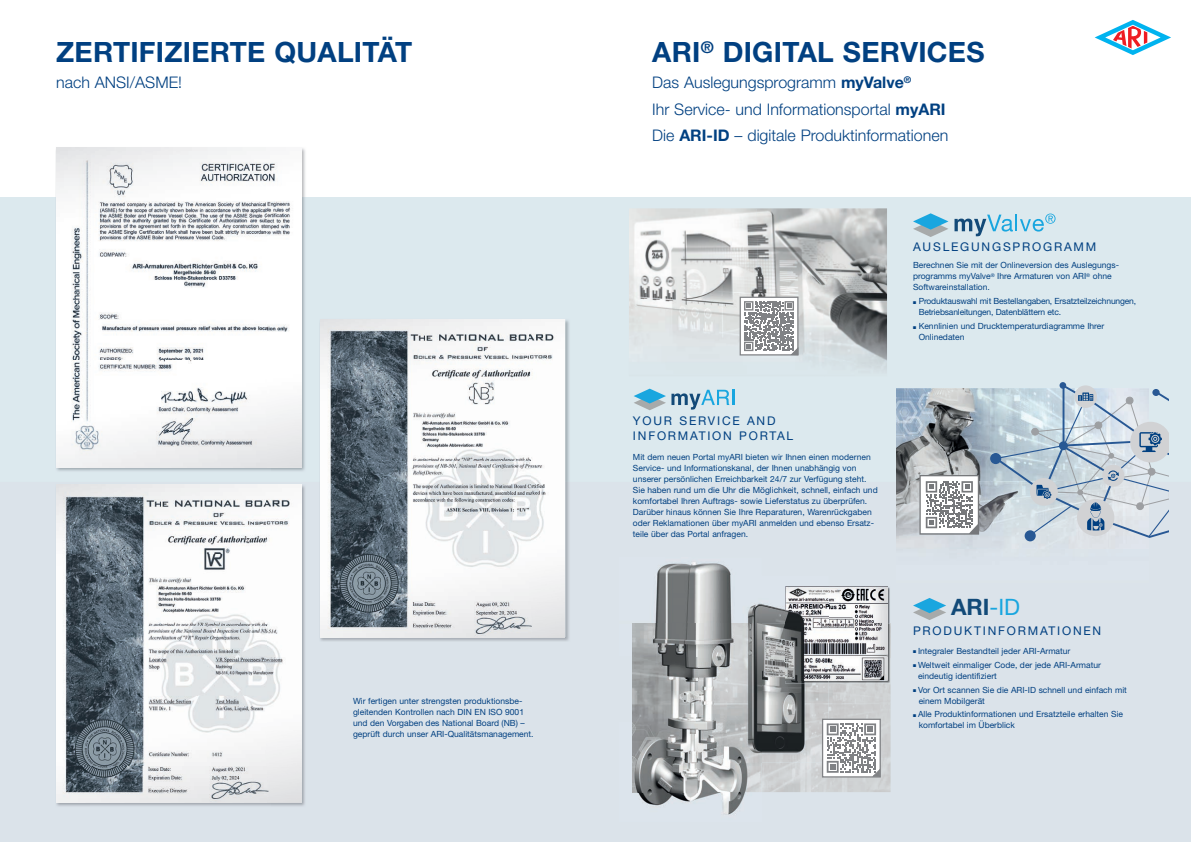
<style>
.page{position:relative;width:1191px;height:842px;background:#fff}
.page>*{position:absolute;margin:0;border:0;box-sizing:border-box;transform-origin:0 0}
.t1{font:700 28px "Helvetica Neue LT Pro";letter-spacing:.01em;color:#014081}
.t2{font:700 22.6px "Helvetica Neue LT Pro";color:#124a78}
.t3{font:300 16px/26.3px "Helvetica Neue LT Pro";color:#014081}
.t4{font:12px/14.4px "Helvetica Neue LT Pro";letter-spacing:.15em;color:#014081}
.t5{font:8.5px/11px "Helvetica Neue LT Pro";color:#014081}
.t6{font:8.5px/11px "Helvetica Neue LT Pro";letter-spacing:-.02em;color:#014081}
.s1{font-weight:700}
.s2{font-weight:400;color:#19a6df}
</style>
<div class="page">
<div style="left:0;top:197px;width:1191px;height:645px;background:#dce9ee"></div>
<img style="left:896px;top:389px;width:216px;height:166px">
<img style="left:629px;top:208px;width:127px;height:101px">
<img style="left:756px;top:208px;width:131px;height:101px">
<img style="left:629px;top:309px;width:194px;height:51px">
<img style="left:823px;top:309px;width:64px;height:62px">
<img style="left:697px;top:758px;width:193px;height:34px">
<img style="left:828px;top:683px;width:62px;height:76px">
<img style="left:890px;top:624px;width:1px;height:34px">
<img style="left:828px;top:586px;width:62px;height:97px">
<img style="left:828px;top:587px;width:59px;height:94px">
<img style="left:656px;top:562px;width:75px;height:29px">
<img style="left:632px;top:591px;width:95px;height:33px">
<img style="left:632px;top:792px;width:58px;height:15px">
<img style="left:690px;top:792px;width:58px;height:23px">
<img style="left:632px;top:624px;width:65px;height:168px">
<img style="left:697px;top:624px;width:30px;height:134px">
<img style="left:727px;top:576px;width:101px;height:186px">
<div style="left:990px;top:453px;width:11px;height:11px;background:#285894;border-radius:50%"></div>
<div style="left:1024px;top:530px;width:11px;height:11px;background:#285894;border-radius:50%"></div>
<svg style="left:993px;top:383px;width:175px;height:156px"></svg>
<img style="left:302px;top:148px;width:3px;height:49px">
<img style="left:56px;top:467px;width:35px;height:4px">
<img style="left:271px;top:197px;width:34px;height:274px">
<img style="left:91px;top:467px;width:180px;height:4px">
<img style="left:57px;top:147px;width:244px;height:320px">
<img style="left:301px;top:484px;width:5px;height:35px">
<img style="left:55px;top:519px;width:36px;height:288px">
<img style="left:271px;top:519px;width:35px;height:288px">
<img style="left:266px;top:802px;width:35px;height:1px">
<img style="left:56px;top:802px;width:211px;height:1px">
<img style="left:56px;top:484px;width:245px;height:318px">
<img style="left:319px;top:320px;width:251px;height:322px">
<img style="left:320px;top:319px;width:245px;height:318px">
<img style="left:320px;top:637px;width:245px;height:1px">
<svg style="left:1094px;top:20px;width:77px;height:35px"></svg>
<div style="left:741px;top:299px;width:55px;height:54px;background:#fff"></div>
<div style="left:739px;top:297px;width:59px;height:58px;border:1px solid #808285"></div>
<svg style="left:744px;top:301px;width:54px;height:54px"></svg>
<div style="left:822px;top:719px;width:58px;height:58px;background:#fff"></div>
<div style="left:822px;top:719px;width:59px;height:58px;border:1px solid #808285"></div>
<svg style="left:826px;top:723px;width:54px;height:54px"></svg>
<svg style="left:913px;top:598px;width:33px;height:22px"></svg>
<svg style="left:913px;top:213px;width:35px;height:24px"></svg>
<svg style="left:954px;top:214px;width:101px;height:22px"></svg>
<svg style="left:634px;top:389px;width:100px;height:21px"></svg>
<svg style="left:919px;top:475px;width:60px;height:60px;background:#c0c1c2"></svg>
<h1 class="t1" style="left:56px;top:35px;width:358px">ZERTIFIZIERTE QUALITÄT</h1>
<h3 class="t3" style="left:56px;top:69px;width:127px">nach ANSI/ASME!</h3>
<p class="t5" style="left:353px;top:695px;width:182px">Wir fertigen unter strengsten produktionsbe&shy;gleitenden Kontrollen nach DIN EN ISO 9001 und den Vorgaben des National Board (NB) – geprüft durch unser ARI-Qualitätsmanagement.</p>
<h1 class="t1" style="left:652px;top:35px;width:334px">ARI<sup>®</sup> DIGITAL SERVICES</h1>
<h3 class="t3" style="left:652px;top:69px;width:298px">Das Auslegungsprogramm <span class="s1">myValve</span><sup>®<br></sup>Ihr Service- und Informationsportal <span class="s1">myARI<br></span>Die <span class="s1">ARI-ID</span> – digitale Produktinformationen</h3>
<h3 class="t4" style="left:913px;top:240px;width:185px">AUSLEGUNGSPROGRAMM</h3>
<h3 class="t4" style="left:633px;top:414px;width:162px">YOUR SERVICE AND<br>INFORMATION PORTAL</h3>
<p class="t5" style="left:633px;top:451px;width:246px">Mit dem neuen Portal myARI bieten wir Ihnen einen modernen Service- und Informationskanal, der Ihnen unabhängig von unserer persönlichen Erreichbarkeit 24/7 zur Verfügung steht.<br>Sie haben rund um die Uhr die Möglichkeit, schnell, einfach und komfortabel Ihren Auftrags- sowie Lieferstatus zu überprüfen.<br>Darüber hinaus können Sie Ihre Reparaturen, Warenrückgaben oder Reklamationen über myARI anmelden und ebenso Ersatz&shy;teile über das Portal anfragen.</p>
<p class="t5" style="left:913px;top:260px;width:207px">Berechnen Sie mit der Onlineversion des Auslegungs&shy;programms myValve<sup>®</sup> Ihre Armaturen von ARI<sup>®</sup> ohne<br>Softwareinstallation.</p>
<p class="t6" style="left:918px;top:296px;width:219px;text-indent:-6px">■ Produktauswahl mit Bestellangaben, Ersatzteilzeichnungen,<br>Betriebsanleitungen, Datenblättern etc.</p>
<p class="t5" style="left:918px;top:320px;width:187px;text-indent:-6px">■ Kennlinien und Drucktemperaturdiagramme Ihrer<br>Onlinedaten</p>
<h2 class="t2" style="left:951px;top:593px;width:71px">ARI<span class="s2">-ID</span></h2>
<h3 class="t4" style="left:913px;top:623px;width:190px">PRODUKTINFORMATIONEN</h3>
<p class="t5" style="left:913px;top:645px;width:159px">■ Integraler Bestandteil jeder ARI-Armatur</p>
<p class="t5" style="left:918px;top:659px;width:184px;text-indent:-5px">■ Weltweit einmaliger Code, der jede ARI-Armatur eindeutig identifiziert</p>
<p class="t5" style="left:918px;top:684px;width:210px;text-indent:-6px">■ Vor Ort scannen Sie die ARI-ID schnell und einfach mit einem Mobilgerät</p>
<p class="t5" style="left:918px;top:709px;width:206px;text-indent:-6px">■ Alle Produktinformationen und Ersatzteile erhalten Sie komfortabel im Überblick</p>
</div>
